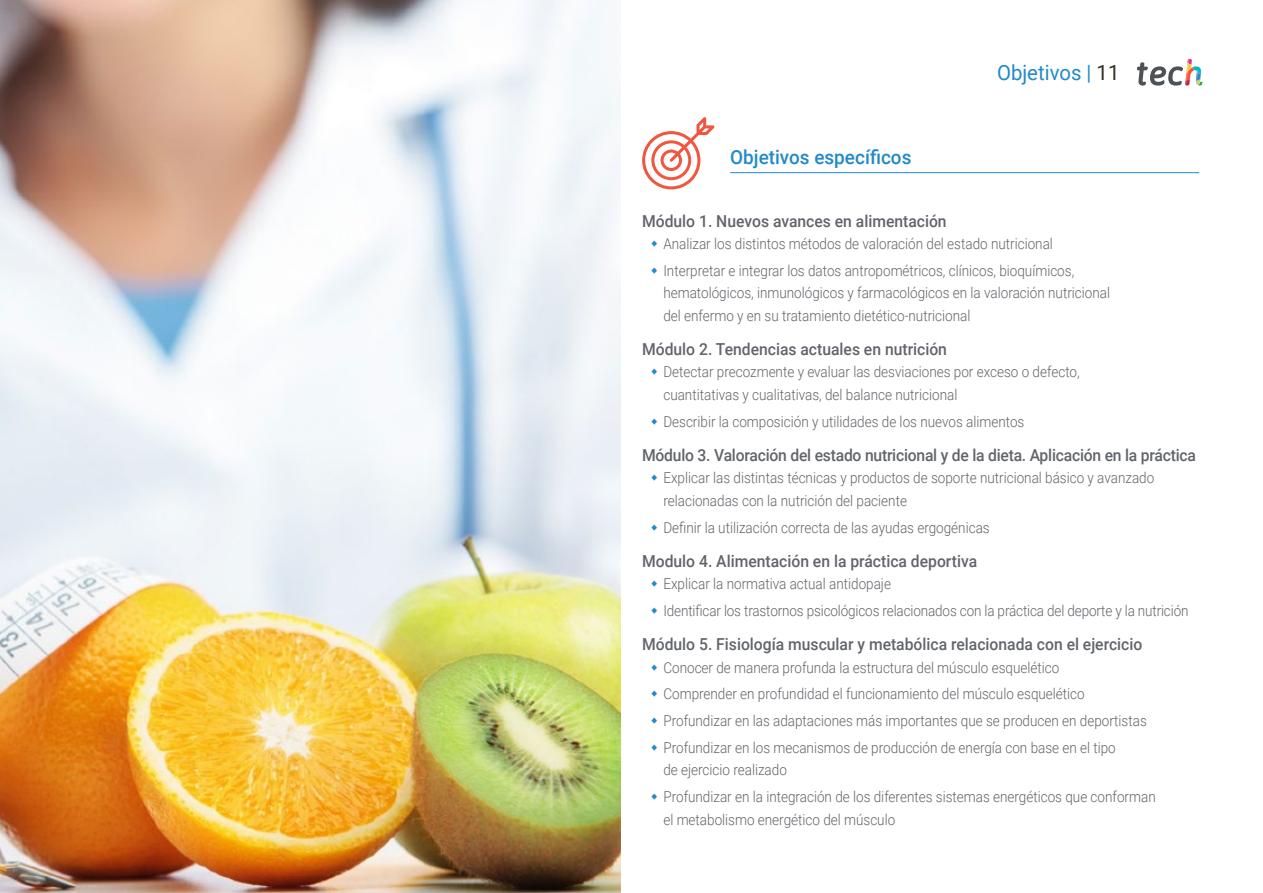
<style>
.page{position:relative;width:1263px;height:893px;background:#fff}
.page>*{position:absolute;margin:0;border:0;box-sizing:border-box;transform-origin:0 0}
.t1{font:21px "Roboto";color:#2289ca}
.t2{font:500 19.5px "Roboto";color:#2289ca}
.t3{font:500 16.5px "Roboto";color:#61646a;scale:.95 1}
.t4{font:300 15px/26.7px "Roboto";color:#61646a;scale:.9 1}
.s1{color:#312e20}
</style>
<div class="page">
<img style="left:0;top:0;width:621px;height:893px">
<svg style="left:1137px;top:59px;width:65px;height:27px"></svg>
<hr style="left:730px;top:172px;width:469px;height:1px;background:#2289ca">
<svg style="left:642px;top:117px;width:72px;height:72px"></svg>
<h2 class="t2" style="left:730px;top:144px;width:183px">Objetivos específicos</h2>
<h1 class="t1" style="left:997px;top:57px;width:124px">Objetivos | <span class="s1">11</span></h1>
<p class="t3" style="left:642px;top:209px;width:322px">Módulo 1. Nuevos avances en alimentación</p>
<p class="t4" style="left:663px;top:230px;width:458px">Analizar los distintos métodos de valoración del estado nutricional<br>Interpretar e integrar los datos antropométricos, clínicos, bioquímicos,</p>
<p class="t4" style="left:663px;top:281px;width:498px;line-height:22.5px">hematológicos, inmunológicos y farmacológicos en la valoración nutricional del enfermo y en su tratamiento dietético-nutricional</p>
<p class="t3" style="left:642px;top:338px;width:322px">Módulo 2. Tendencias actuales en nutrición</p>
<p class="t4" style="left:663px;top:360px;width:464px;line-height:22.5px">Detectar precozmente y evaluar las desviaciones por exceso o defecto, cuantitativas y cualitativas, del balance nutricional</p>
<p class="t4" style="left:663px;top:407px;width:403px">Describir la composición y utilidades de los nuevos alimentos</p>
<p class="t3" style="left:642px;top:444px;width:584px">Módulo 3. Valoración del estado nutricional y de la dieta. Aplicación en la práctica</p>
<p class="t4" style="left:663px;top:466px;width:547px;line-height:22.5px">Explicar las distintas técnicas y productos de soporte nutricional básico y avanzado relacionadas con la nutrición del paciente</p>
<p class="t4" style="left:663px;top:513px;width:364px">Definir la utilización correcta de las ayudas ergogénicas</p>
<p class="t3" style="left:642px;top:549px;width:354px">Modulo 4. Alimentación en la práctica deportiva</p>
<p class="t4" style="left:663px;top:570px;width:585px">Explicar la normativa actual antidopaje<br>Identificar los trastornos psicológicos relacionados con la práctica del deporte y la nutrición</p>
<p class="t3" style="left:642px;top:633px;width:528px">Módulo 5. Fisiología muscular y metabólica relacionada con el ejercicio</p>
<p class="t4" style="left:663px;top:653px;width:539px">Conocer de manera profunda la estructura del músculo esquelético<br>Comprender en profundidad el funcionamiento del músculo esquelético Profundizar en las adaptaciones más importantes que se producen en deportistas Profundizar en los mecanismos de producción de energía con base en el tipo</p>
<p class="t4" style="left:663px;top:756px;width:549px">de ejercicio realizado<br>Profundizar en la integración de los diferentes sistemas energéticos que conforman</p>
<p class="t4" style="left:663px;top:805px;width:259px">el metabolismo energético del músculo</p>
</div>
